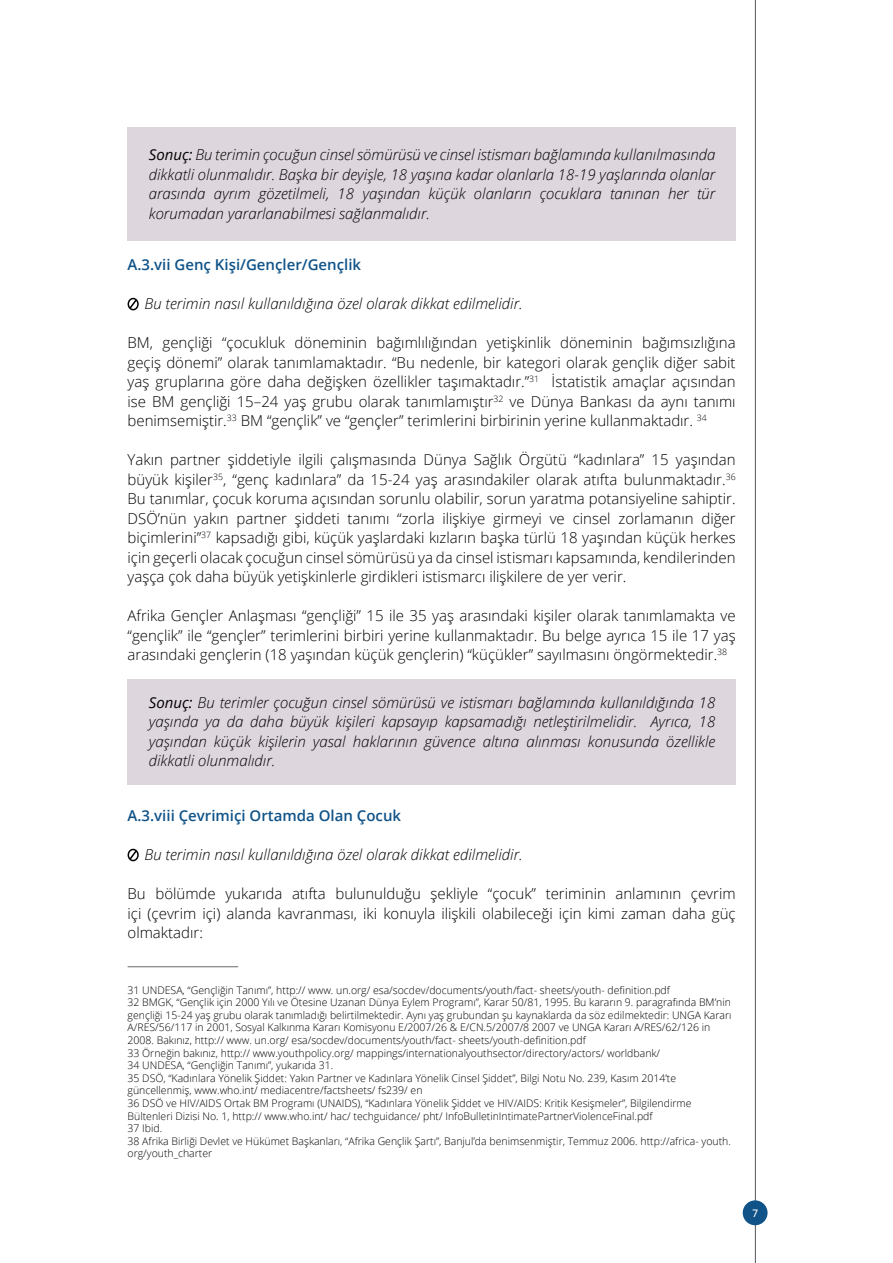
<style>
.page{position:relative;width:893px;height:1263px;background:#fff}
.page>*{position:absolute;margin:0;border:0;box-sizing:border-box;transform-origin:0 0}
.t1{font:300 15px/19.5px "Open Sans";color:#000;text-align:justify}
.t2{font:italic 300 15px/19.5px "Open Sans";color:#000;text-align:justify}
.t3{font:600 15px "Open Sans";color:#105388}
.t4{font:12px "Calibri";color:#fff}
.t5{font:300 10.5px/12.6px "Open Sans";color:#000}
.s1{font-weight:400}
</style>
<div class="page">
<hr style="left:755px;top:0;width:1px;height:1263px;background:#67686b">
<div style="left:743px;top:1200px;width:25px;height:25px;background:#105388;border-radius:50%"></div>
<div style="left:128px;top:128px;width:608px;height:113px;background:#ded6dd"></div>
<div style="left:128px;top:679px;width:608px;height:105px;background:#ded6dd"></div>
<hr style="left:128px;top:966px;width:110px;height:1px;background:#67686b">
<svg style="left:128px;top:298px;width:11px;height:12px"></svg>
<svg style="left:128px;top:849px;width:11px;height:12px"></svg>
<p class="t2" style="left:149px;top:145px;width:568px"><span class="s1">Sonuç:</span> Bu terimin çocuğun cinsel sömürüsü ve cinsel istismarı bağlamında kullanılmasında dikkatli olunmalıdır. Başka bir deyişle, 18 yaşına kadar olanlarla 18-19 yaşlarında olanlar arasında ayrım gözetilmeli, 18 yaşından küçük olanların çocuklara tanınan her tür korumadan yararlanabilmesi sağlanmalıdır.</p>
<p class="t3" style="left:128px;top:255px;width:235px">A.3.vii Genç Kişi/Gençler/Gençlik</p>
<p class="t2" style="left:145px;top:294px;width:380px">Bu terimin nasıl kullanıldığına özel olarak dikkat edilmelidir.</p>
<p class="t1" style="left:128px;top:333px;width:610px">BM, gençliği “çocukluk döneminin bağımlılığından yetişkinlik döneminin bağımsızlığına geçiş dönemi” olarak tanımlamaktadır. “Bu nedenle, bir kategori olarak gençlik diğer sabit yaş gruplarına göre daha değişken özellikler taşımaktadır.”<sup>31</sup> İstatistik amaçlar açısından ise BM gençliği 15–24 yaş grubu olarak tanımlamıştır<sup>32</sup> ve Dünya Bankası da aynı tanımı benimsemiştir.<sup>33</sup> BM “gençlik” ve “gençler” terimlerini birbirinin yerine kullanmaktadır. <sup>34</sup></p>
<p class="t1" style="left:128px;top:450px;width:610px">Yakın partner şiddetiyle ilgili çalışmasında Dünya Sağlık Örgütü “kadınlara” 15 yaşından büyük kişiler<sup>35</sup>, “genç kadınlara” da 15-24 yaş arasındakiler olarak atıfta bulunmaktadır.<sup>36<br></sup>Bu tanımlar, çocuk koruma açısından sorunlu olabilir, sorun yaratma potansiyeline sahiptir.<br>DSÖ’nün yakın partner şiddeti tanımı “zorla ilişkiye girmeyi ve cinsel zorlamanın diğer biçimlerini”<sup>37</sup> kapsadığı gibi, küçük yaşlardaki kızların başka türlü 18 yaşından küçük herkes için geçerli olacak çocuğun cinsel sömürüsü ya da cinsel istismarı kapsamında, kendilerinden yaşça çok daha büyük yetişkinlerle girdikleri istismarcı ilişkilere de yer verir.</p>
<p class="t1" style="left:128px;top:606px;width:610px">Afrika Gençler Anlaşması “gençliği” 15 ile 35 yaş arasındaki kişiler olarak tanımlamakta ve “gençlik” ile “gençler” terimlerini birbiri yerine kullanmaktadır. Bu belge ayrıca 15 ile 17 yaş arasındaki gençlerin (18 yaşından küçük gençlerin) “küçükler” sayılmasını öngörmektedir.<sup>38</sup></p>
<p class="t2" style="left:149px;top:692px;width:568px"><span class="s1">Sonuç:</span> Bu terimler çocuğun cinsel sömürüsü ve istismarı bağlamında kullanıldığında 18 yaşında ya da daha büyük kişileri kapsayıp kapsamadığı netleştirilmelidir. Ayrıca, 18 yaşından küçük kişilerin yasal haklarının güvence altına alınması konusunda özellikle dikkatli olunmalıdır.</p>
<p class="t3" style="left:128px;top:805px;width:275px">A.3.viii Çevrimiçi Ortamda Olan Çocuk</p>
<p class="t2" style="left:145px;top:844px;width:380px">Bu terimin nasıl kullanıldığına özel olarak dikkat edilmelidir.</p>
<p class="t1" style="left:128px;top:883px;width:610px">Bu bölümde yukarıda atıfta bulunulduğu şekliyle “çocuk” teriminin anlamının çevrim içi (çevrim içi) alanda kavranması, iki konuyla ilişkili olabileceği için kimi zaman daha güç olmaktadır:</p>
<p class="t5" style="left:128px;top:983px;width:605px">31 UNDESA, “Gençliğin Tanımı”, http:// www. un.org/ esa/socdev/documents/youth/fact- sheets/youth- definition.pdf<br>32 BMGK, “Gençlik için 2000 Yılı ve Ötesine Uzanan Dünya Eylem Programı”, Karar 50/81, 1995. Bu kararın 9. paragrafında BM’nin gençliği 15-24 yaş grubu olarak tanımladığı belirtilmektedir. Aynı yaş grubundan şu kaynaklarda da söz edilmektedir: UNGA Kararı A/RES/56/117 in 2001, Sosyal Kalkınma Kararı Komisyonu E/2007/26 &amp; E/CN.5/2007/8 2007 ve UNGA Kararı A/RES/62/126 in 2008. Bakınız, http:// www. un.org/ esa/socdev/documents/youth/fact- sheets/youth-definition.pdf<br>33 Örneğin bakınız, http:// www.youthpolicy.org/ mappings/internationalyouthsector/directory/actors/ worldbank/<br>34 UNDESA, “Gençliğin Tanımı”, yukarıda 31.<br>35 DSÖ, “Kadınlara Yönelik Şiddet: Yakın Partner ve Kadınlara Yönelik Cinsel Şiddet”, Bilgi Notu No. 239, Kasım 2014’te güncellenmiş, www.who.int/ mediacentre/factsheets/ fs239/ en<br>36 DSÖ ve HIV/AIDS Ortak BM Programı (UNAIDS), “Kadınlara Yönelik Şiddet ve HIV/AIDS: Kritik Kesişmeler”, Bilgilendirme Bültenleri Dizisi No. 1, http:// www.who.int/ hac/ techguidance/ pht/ InfoBulletinIntimatePartnerViolenceFinal.pdf<br>37 Ibid.<br>38 Afrika Birliği Devlet ve Hükümet Başkanları, “Afrika Gençlik Şartı”, Banjul’da benimsenmiştir, Temmuz 2006. http://africa- youth. org/youth_charter</p>
<p class="t4" style="left:752px;top:1205px;width:8px">7</p>
</div>
